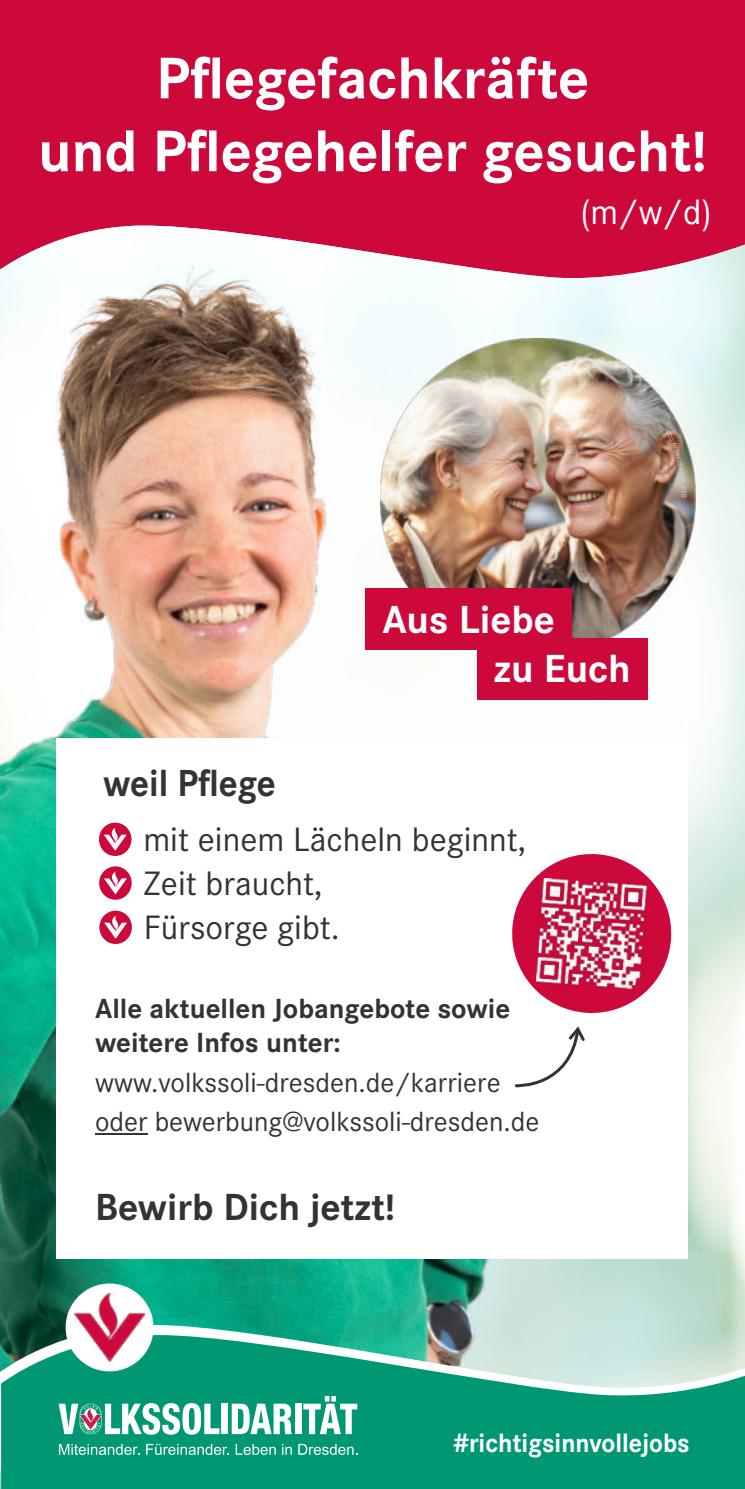
<style>
.page{position:relative;width:745px;height:1489px;background:#fff}
.page>*{position:absolute;margin:0;border:0;box-sizing:border-box;transform-origin:0 0}
.t1{font:700 60.75px/73px "Corporate S";color:#fff;text-align:center}
.t2{font:700 40.75px/49.5px "Corporate S";color:#fff}
.t3{font:700 39.25px "Corporate S";color:#343332}
.t4{font:700 39px "Corporate S";color:#343332;scale:.94 1}
.t5{font:36.5px "Corporate S";color:#fff}
.t6{font:35px/44px "Corporate S";color:#343332}
.t7{font:28.75px/39.5px "Corporate S";color:#343332}
.t8{font:700 28.75px/34.5px "Corporate S";color:#343332}
.t9{font:700 27.5px "Corporate S";color:#fff;scale:.94 1}
</style>
<div class="page">
<div style="left:0;top:0;width:744px;height:296px;background:#cc093a"></div>
<img style="left:9px;top:226px;width:735px;height:1098px">
<img style="left:0;top:264px;width:511px;height:1060px">
<svg style="left:1px;top:1324px;width:743px;height:10px;background:#72b8a7"></svg>
<svg style="left:1px;top:1334px;width:743px;height:154px;background:#2ba787"></svg>
<div style="left:66px;top:1283px;width:87px;height:88px;background:#fff;border-radius:50%"></div>
<img style="left:74px;top:1293px;width:71px;height:68px">
<div style="left:57px;top:738px;width:630px;height:520px;background:#fff"></div>
<div style="left:99px;top:822px;width:32px;height:34px;background:#cc093a;border-radius:50%"></div>
<svg style="left:104px;top:827px;width:23px;height:23px"></svg>
<div style="left:99px;top:866px;width:33px;height:33px;background:#cc093a;border-radius:50%"></div>
<svg style="left:104px;top:871px;width:23px;height:23px"></svg>
<div style="left:99px;top:910px;width:33px;height:33px;background:#cc093a;border-radius:50%"></div>
<svg style="left:104px;top:915px;width:23px;height:23px"></svg>
<hr style="left:95px;top:1132px;width:52px;height:2px;background:#343332">
<svg style="left:512px;top:854px;width:160px;height:159px"></svg>
<img style="left:536px;top:878px;width:110px;height:109px">
<svg style="left:515px;top:1026px;width:70px;height:62px"></svg>
<svg style="left:303px;top:1395px;width:54px;height:38px"></svg>
<div style="left:295px;top:1403px;width:6px;height:30px;background:#fff"></div>
<svg style="left:231px;top:1403px;width:61px;height:30px"></svg>
<div style="left:221px;top:1403px;width:6px;height:30px;background:#fff"></div>
<svg style="left:59px;top:1402px;width:160px;height:32px"></svg>
<svg style="left:59px;top:1443px;width:80px;height:11px"></svg>
<svg style="left:146px;top:1443px;width:83px;height:11px"></svg>
<svg style="left:235px;top:1443px;width:40px;height:11px"></svg>
<svg style="left:282px;top:1443px;width:10px;height:11px"></svg>
<svg style="left:298px;top:1443px;width:59px;height:11px"></svg>
<img style="left:380px;top:338px;width:315px;height:317px">
<div style="left:365px;top:588px;width:206px;height:61px;background:#cc093a"></div>
<div style="left:476px;top:638px;width:171px;height:61px;background:#cc093a"></div>
<svg style="left:0;top:587px;width:1px;height:901px"></svg>
<svg style="left:665px;top:428px;width:21px;height:69px"></svg>
<h1 class="t1" style="left:38px;top:42px;width:669px">Pflegefachkräfte<br>und Pflegehelfer gesucht!</h1>
<p class="t5" style="left:580px;top:193px;width:133px">(m/w/d)</p>
<h2 class="t2" style="left:493px;top:594px;width:138px;text-indent:-111px">Aus Liebe<br>zu Euch</h2>
<h3 class="t4" style="left:103px;top:762px;width:185px">weil Pflege</h3>
<p class="t6" style="left:143px;top:817px;width:384px">mit einem Lächeln beginnt,<br>Zeit braucht,<br>Fürsorge gibt.</p>
<p class="t8" style="left:95px;top:991px;width:416px">Alle aktuellen Jobangebote sowie weitere Infos unter:</p>
<p class="t7" style="left:95px;top:1062px;width:445px">www.volkssoli-dresden.de/karriere oder bewerbung@volkssoli-dresden.de</p>
<h3 class="t3" style="left:95px;top:1185px;width:301px">Bewirb Dich jetzt!</h3>
<p class="t9" style="left:453px;top:1427px;width:252px">#richtigsinnvollejobs</p>
</div>
